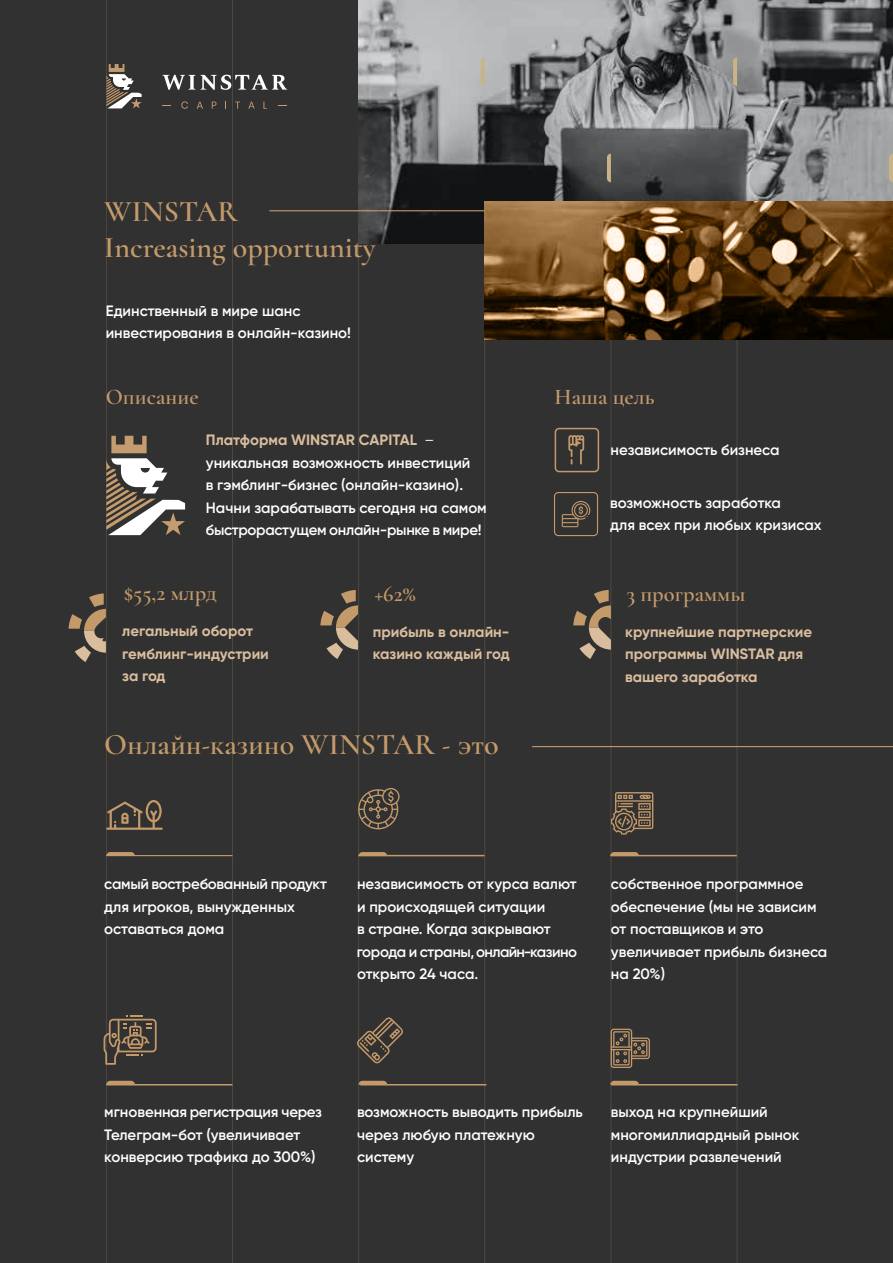
<style>
.page{position:relative;width:893px;height:1263px;background:#313131}
.page>*{position:absolute;margin:0;border:0;box-sizing:border-box;transform-origin:0 0}
.t1{font:600 30px/36px "Cormorant Garamond";color:#c49a6b}
.t2{font:600 22.5px "Cormorant Garamond";color:#c49a6b}
.t3{font:600 15px/22.5px "Gilroy";color:#fff}
.t4{font:700 15px/22.5px "Gilroy";color:#d9bd9d}
.s1{font-weight:700;color:#d9bd9d}
.s2{font-weight:400}
</style>
<div class="page">
<hr style="left:106px;top:0;width:1px;height:1263px;background:#cab387">
<hr style="left:232px;top:0;width:1px;height:1263px;background:#cab387">
<hr style="left:358px;top:0;width:1px;height:1263px;background:#cab387">
<hr style="left:484px;top:0;width:1px;height:1263px;background:#cab387">
<hr style="left:611px;top:0;width:1px;height:1263px;background:#cab387">
<hr style="left:737px;top:0;width:1px;height:1263px;background:#cab387">
<svg style="left:359px;top:0;width:534px;height:243px;background:#727375"></svg>
<svg style="left:485px;top:201px;width:408px;height:138px;background:#614422"></svg>
<hr style="left:269px;top:210px;width:216px;height:1px;background:#c49a6b">
<hr style="left:532px;top:746px;width:361px;height:1px;background:#c49a6b">
<hr style="left:106px;top:855px;width:126px;height:1px;background:#c49a6b">
<hr style="left:358px;top:855px;width:127px;height:1px;background:#c49a6b">
<hr style="left:611px;top:855px;width:126px;height:1px;background:#c49a6b">
<svg style="left:481px;top:57px;width:4px;height:29px"></svg>
<svg style="left:733px;top:57px;width:4px;height:29px"></svg>
<svg style="left:607px;top:154px;width:4px;height:28px"></svg>
<svg style="left:889px;top:154px;width:4px;height:28px"></svg>
<div style="left:555px;top:428px;width:44px;height:44px;border:2px solid #c49a6b;border-radius:4px"></div>
<svg style="left:568px;top:435px;width:16px;height:29px"></svg>
<div style="left:554px;top:492px;width:44px;height:44px;border:1px solid #c49a6b;border-radius:4px"></div>
<svg style="left:562px;top:501px;width:28px;height:26px"></svg>
<svg style="left:106px;top:800px;width:57px;height:30px"></svg>
<svg style="left:358px;top:788px;width:42px;height:41px"></svg>
<svg style="left:611px;top:792px;width:42px;height:42px"></svg>
<svg style="left:104px;top:1015px;width:53px;height:50px"></svg>
<svg style="left:357px;top:1017px;width:46px;height:46px"></svg>
<svg style="left:611px;top:1029px;width:39px;height:39px"></svg>
<hr style="left:106px;top:1084px;width:126px;height:1px;background:#c49a6b">
<hr style="left:360px;top:1084px;width:126px;height:1px;background:#c49a6b">
<hr style="left:611px;top:1084px;width:126px;height:1px;background:#c49a6b">
<svg style="left:69px;top:593px;width:38px;height:69px"></svg>
<svg style="left:320px;top:590px;width:38px;height:69px"></svg>
<svg style="left:573px;top:590px;width:38px;height:69px"></svg>
<svg style="left:106px;top:852px;width:29px;height:4px"></svg>
<svg style="left:359px;top:852px;width:28px;height:3px"></svg>
<svg style="left:610px;top:852px;width:29px;height:4px"></svg>
<svg style="left:106px;top:1081px;width:29px;height:4px"></svg>
<svg style="left:359px;top:1081px;width:28px;height:4px"></svg>
<svg style="left:610px;top:1081px;width:29px;height:4px"></svg>
<svg style="left:106px;top:64px;width:36px;height:44px"></svg>
<svg style="left:181px;top:101px;width:7px;height:8px"></svg>
<svg style="left:197px;top:102px;width:6px;height:7px"></svg>
<svg style="left:212px;top:102px;width:4px;height:7px"></svg>
<svg style="left:235px;top:102px;width:5px;height:7px"></svg>
<svg style="left:248px;top:102px;width:7px;height:7px"></svg>
<svg style="left:263px;top:102px;width:4px;height:7px"></svg>
<svg style="left:162px;top:75px;width:125px;height:15px"></svg>
<svg style="left:106px;top:436px;width:79px;height:99px"></svg>
<h1 class="t1" style="left:104px;top:193px;width:273px">WINSTAR<br>Increasing opportunity</h1>
<p class="t3" style="left:106px;top:299px;width:247px">Единственный в мире шанс инвестирования в онлайн-казино!</p>
<h2 class="t2" style="left:106px;top:382px;width:94px">Описание</h2>
<p class="t3" style="left:206px;top:428px;width:282px"><span class="s1">Платформа WINSTAR CAPITAL</span> <span class="s2">– </span>уникальная возможность инвестиций<br>в гэмблинг-бизнес (онлайн-казино).<br>Начни зарабатывать сегодня на самом быстрорастущем онлайн-рынке в мире!</p>
<h2 class="t2" style="left:124px;top:579px;width:95px">$55,2 млрд</h2>
<p class="t4" style="left:122px;top:619px;width:148px">легальный оборот гемблинг-индустрии за год</p>
<h2 class="t2" style="left:374px;top:580px;width:43px">+62%</h2>
<p class="t4" style="left:373px;top:620px;width:138px">прибыль в онлайн&shy;казино каждый год</p>
<h1 class="t1" style="left:104px;top:726px;width:396px">Онлайн-казино WINSTAR - это</h1>
<h2 class="t2" style="left:554px;top:382px;width:101px">Наша цель</h2>
<p class="t3" style="left:611px;top:438px;width:171px">независимость бизнеса</p>
<p class="t3" style="left:610px;top:491px;width:213px">возможность заработка<br>для всех при любых кризисах</p>
<h2 class="t2" style="left:627px;top:580px;width:120px">3 программы</h2>
<p class="t4" style="left:625px;top:620px;width:189px">крупнейшие партнерские программы WINSTAR для вашего заработка</p>
<p class="t3" style="left:104px;top:872px;width:224px">самый востребованный продукт для игроков, вынужденных оставаться дома</p>
<p class="t3" style="left:357px;top:872px;width:222px">независимость от курса валют и происходящей ситуации<br>в стране. Когда закрывают города и страны,онлайн-казино открыто 24 часа.</p>
<p class="t3" style="left:611px;top:872px;width:218px">собственное программное обеспечение (мы не зависим от поставщиков и это увеличивает прибыль бизнеса на 20%)</p>
<p class="t3" style="left:104px;top:1101px;width:219px">мгновенная регистрация через<br>Телеграм-бот (увеличивает конверсию трафика до 300%)</p>
<p class="t3" style="left:357px;top:1101px;width:227px">возможность выводить прибыль через любую платежную систему</p>
<p class="t3" style="left:611px;top:1101px;width:190px">выход на крупнейший многомиллиардный рынок индустрии развлечений</p>
</div>
